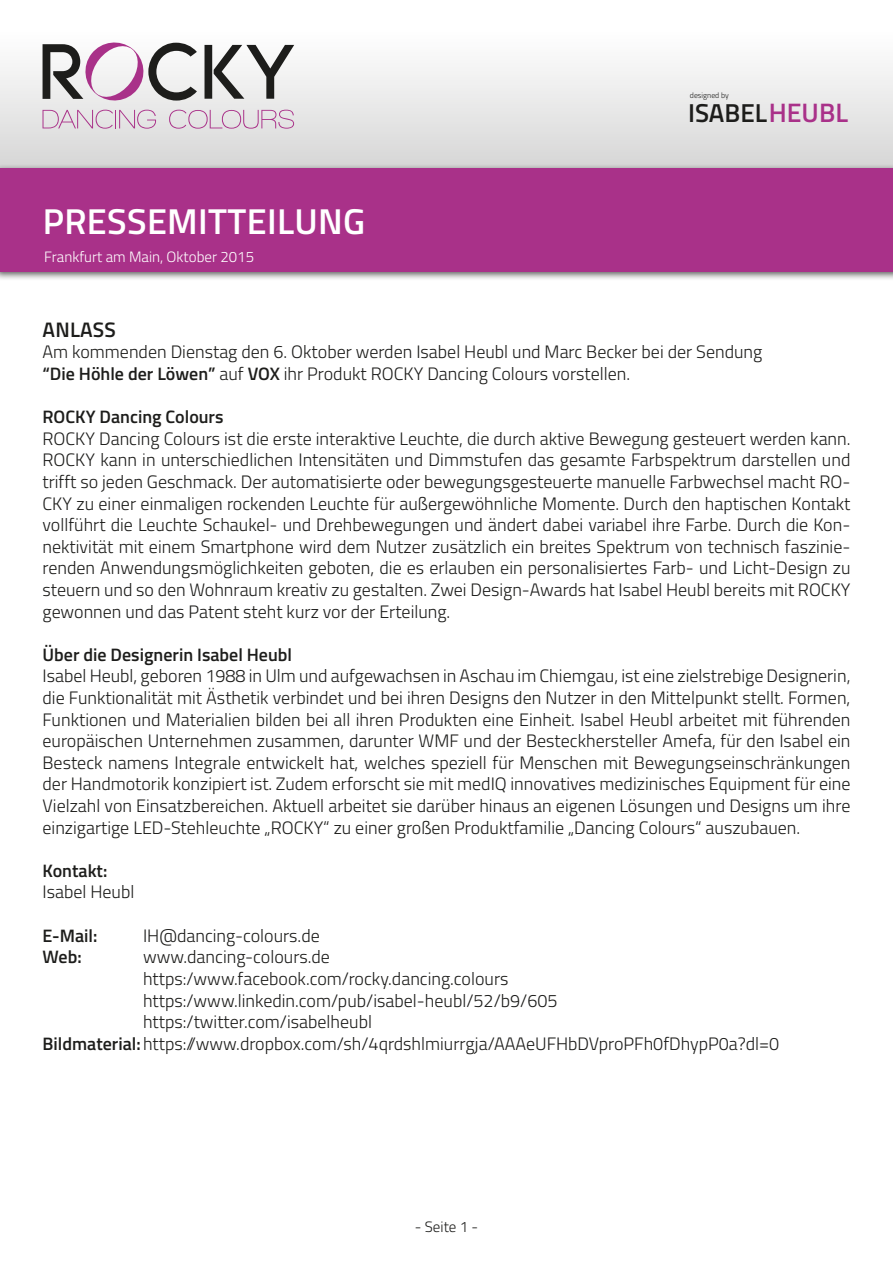
<style>
.page{position:relative;width:893px;height:1263px;background:#fff}
.page>*{position:absolute;margin:0;border:0;box-sizing:border-box;transform-origin:0 0}
.t1{font:600 36px "Titillium";letter-spacing:.01em;color:#fff}
.t2{font:600 25.95px "Titillium";color:#1d1d1b}
.t3{font:600 21px "Titillium";letter-spacing:.01em;color:#1d1d1b}
.t4{font:300 18px/21.6px "Titillium";color:#1d1d1b;text-align:justify}
.t5{font:600 18px "Titillium";color:#1d1d1b}
.t6{font:300 15px "Titillium";color:#fff}
.t7{font:300 15px "Titillium";color:#1d1d1b}
.t8{font:300 7.8px "Titillium";color:#1d1d1b}
.s1{font-size:26.7px;color:#a93189}
.s2{font-weight:600}
</style>
<div class="page">
<svg style="left:0;top:44px;width:893px;height:120px"></svg>
<svg style="left:43px;top:110px;width:113px;height:19px;background:#dbc8d6"></svg>
<svg style="left:169px;top:110px;width:125px;height:19px;background:#dccad7"></svg>
<svg style="left:205px;top:45px;width:89px;height:54px"></svg>
<svg style="left:43px;top:42px;width:154px;height:62px"></svg>
<div style="left:0;top:164px;width:893px;height:117px;background:#1d1d1b;opacity:.75"></div>
<div style="left:0;top:169px;width:893px;height:103px;background:#a93189"></div>
<p class="t8" style="left:690px;top:90px;width:40px">designed by</p>
<h1 class="t1" style="left:43px;top:194px;width:324px">PRESSEMITTEILUNG</h1>
<p class="t6" style="left:44px;top:246px;width:211px">Frankfurt am Main, Oktober 2015</p>
<h2 class="t2" style="left:688px;top:94px;width:162px">ISABEL<span class="s1">HEUBL</span></h2>
<p class="t3" style="left:43px;top:314px;width:75px">ANLASS</p>
<p class="t4" style="left:43px;top:340px;width:721px">Am kommenden Dienstag den 6. Oktober werden Isabel Heubl und Marc Becker bei der Sendung <span class="s2">“Die Höhle der Löwen”</span> auf <span class="s2">VOX</span> ihr Produkt ROCKY Dancing Colours vorstellen.</p>
<p class="t5" style="left:43px;top:403px;width:183px">ROCKY Dancing Colours</p>
<p class="t4" style="left:43px;top:427px;width:809px">ROCKY Dancing Colours ist die erste interaktive Leuchte, die durch aktive Bewegung gesteuert werden kann.<br>ROCKY kann in unterschiedlichen Intensitäten und Dimmstufen das gesamte Farbspektrum darstellen und trifft so jeden Geschmack. Der automatisierte oder bewegungsgesteuerte manuelle Farbwechsel macht RO-CKY zu einer einmaligen rockenden Leuchte für außergewöhnliche Momente. Durch den haptischen Kontakt vollführt die Leuchte Schaukel- und Drehbewegungen und ändert dabei variabel ihre Farbe. Durch die Kon&shy;nektivität mit einem Smartphone wird dem Nutzer zusätzlich ein breites Spektrum von technisch faszinie&shy;renden Anwendungsmöglichkeiten geboten, die es erlauben ein personalisiertes Farb- und Licht-Design zu steuern und so den Wohnraum kreativ zu gestalten. Zwei Design-Awards hat Isabel Heubl bereits mit ROCKY gewonnen und das Patent steht kurz vor der Erteilung.</p>
<p class="t5" style="left:43px;top:641px;width:251px">Über die Designerin Isabel Heubl</p>
<p class="t4" style="left:43px;top:664px;width:809px">Isabel Heubl, geboren 1988 in Ulm und aufgewachsen in Aschau im Chiemgau, ist eine zielstrebige Designerin, die Funktionalität mit Ästhetik verbindet und bei ihren Designs den Nutzer in den Mittelpunkt stellt. Formen, Funktionen und Materialien bilden bei all ihren Produkten eine Einheit. Isabel Heubl arbeitet mit führenden europäischen Unternehmen zusammen, darunter WMF und der Besteckhersteller Amefa, für den Isabel ein Besteck namens Integrale entwickelt hat, welches speziell für Menschen mit Bewegungseinschränkungen der Handmotorik konzipiert ist. Zudem erforscht sie mit medIQ innovatives medizinisches Equipment für eine Vielzahl von Einsatzbereichen. Aktuell arbeitet sie darüber hinaus an eigenen Lösungen und Designs um ihre einzigartige LED-Stehleuchte „ROCKY“ zu einer großen Produktfamilie „Dancing Colours“ auszubauen.</p>
<p class="t5" style="left:43px;top:857px;width:66px">Kontakt:</p>
<p class="t4" style="left:43px;top:880px;width:93px">Isabel Heubl</p>
<p class="t5" style="left:43px;top:922px;width:56px">E-Mail:</p>
<p class="t4" style="left:143px;top:924px;width:178px">IH@dancing-colours.de</p>
<p class="t5" style="left:43px;top:943px;width:41px">Web:</p>
<p class="t4" style="left:143px;top:945px;width:189px">www.dancing-colours.de</p>
<p class="t4" style="left:143px;top:967px;width:367px">https:/www.facebook.com/rocky.dancing.colours</p>
<p class="t4" style="left:143px;top:988px;width:416px">https:/www.linkedin.com/pub/isabel-heubl/52/b9/605</p>
<p class="t4" style="left:143px;top:1010px;width:231px">https:/twitter.com/isabelheubl</p>
<p class="t4" style="left:43px;top:1032px;width:738px"><span class="s2">Bildmaterial:</span>https://www.dropbox.com/sh/4qrdshlmiurrgja/AAAeUFHbDVproPFh0fDhypP0a?dl=0</p>
<p class="t7" style="left:415px;top:1215px;width:65px">- Seite 1 -</p>
</div>
